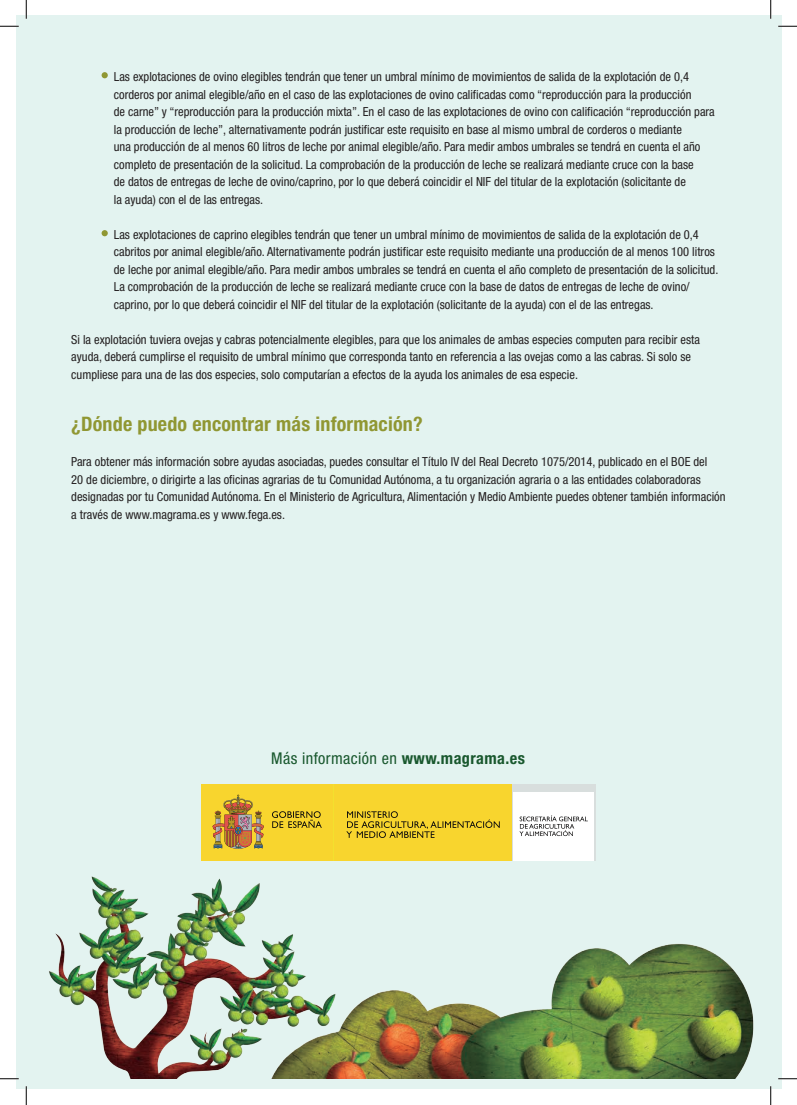
<style>
.page{position:relative;width:797px;height:1105px;background:#fff}
.page>*{position:absolute;margin:0;border:0;box-sizing:border-box;transform-origin:0 0}
.RESPUESTA{font:700 condensed 20px "Helvetica Neue";letter-spacing:.01em;color:#909733}
.BODY{font:condensed 16.25px "Helvetica Neue";letter-spacing:.025em;color:#19582e}
.RESPUESTA-2{font:condensed 12.5px/17.5px "Helvetica Neue";color:#231f20}
.s1{font-weight:700}
</style>
<div class="page">
<div style="left:16px;top:16px;width:765px;height:1073px;background:#e3f3f0"></div>
<svg style="left:102px;top:72px;width:6px;height:6px"></svg>
<svg style="left:102px;top:230px;width:6px;height:6px"></svg>
<img style="left:49px;top:850px;width:705px;height:229px">
<div style="left:330px;top:785px;width:6px;height:76px;background:#f3e02e"></div>
<div style="left:334px;top:785px;width:178px;height:76px;background:#f8d52e"></div>
<svg style="left:346px;top:811px;width:154px;height:27px"></svg>
<div style="left:201px;top:785px;width:131px;height:76px;background:#f8d52e"></div>
<svg style="left:212px;top:795px;width:52px;height:54px"></svg>
<svg style="left:272px;top:811px;width:50px;height:17px"></svg>
<div style="left:512px;top:785px;width:83px;height:76px;background:#d8dedd"></div>
<div style="left:513px;top:792px;width:81px;height:69px;background:#fff"></div>
<svg style="left:519px;top:815px;width:69px;height:21px"></svg>
<svg style="left:0;top:25px;width:19px;height:2px"></svg>
<svg style="left:778px;top:25px;width:19px;height:2px"></svg>
<svg style="left:0;top:1078px;width:19px;height:1px"></svg>
<svg style="left:778px;top:1078px;width:19px;height:1px"></svg>
<svg style="left:25px;top:0;width:2px;height:19px"></svg>
<svg style="left:25px;top:1086px;width:2px;height:19px"></svg>
<svg style="left:770px;top:0;width:1px;height:19px"></svg>
<svg style="left:770px;top:1086px;width:1px;height:19px"></svg>
<p class="RESPUESTA-2" style="left:114px;top:68px;width:602px">Las explotaciones de ovino elegibles tendrán que tener un umbral mínimo de movimientos de salida de la explotación de 0,4 corderos por animal elegible/año en el caso de las explotaciones de ovino calificadas como “reproducción para la producción<br>de carne” y “reproducción para la producción mixta”. En el caso de las explotaciones de ovino con calificación “reproducción para la producción de leche”, alternativamente podrán justificar este requisito en base al mismo umbral de corderos o mediante<br>una producción de al menos 60 litros de leche por animal elegible/año. Para medir ambos umbrales se tendrá en cuenta el año completo de presentación de la solicitud. La comprobación de la producción de leche se realizará mediante cruce con la base<br>de datos de entregas de leche de ovino/caprino, por lo que deberá coincidir el NIF del titular de la explotación (solicitante de<br>la ayuda) con el de las entregas.</p>
<p class="RESPUESTA-2" style="left:114px;top:225px;width:606px">Las explotaciones de caprino elegibles tendrán que tener un umbral mínimo de movimientos de salida de la explotación de 0,4 cabritos por animal elegible/año. Alternativamente podrán justificar este requisito mediante una producción de al menos 100 litros de leche por animal elegible/año. Para medir ambos umbrales se tendrá en cuenta el año completo de presentación de la solicitud.<br>La comprobación de la producción de leche se realizará mediante cruce con la base de datos de entregas de leche de ovino/ caprino, por lo que deberá coincidir el NIF del titular de la explotación (solicitante de la ayuda) con el de las entregas.</p>
<p class="RESPUESTA-2" style="left:71px;top:330px;width:630px">Si la explotación tuviera ovejas y cabras potencialmente elegibles, para que los animales de ambas especies computen para recibir esta ayuda, deberá cumplirse el requisito de umbral mínimo que corresponda tanto en referencia a las ovejas como a las cabras. Si solo se cumpliese para una de las dos especies, solo computarían a efectos de la ayuda los animales de esa especie.</p>
<p class="RESPUESTA" style="left:71px;top:412px;width:353px">¿Dónde puedo encontrar más información?</p>
<p class="RESPUESTA-2" style="left:71px;top:453px;width:656px">Para obtener más información sobre ayudas asociadas, puedes consultar el Título IV del Real Decreto 1075/2014, publicado en el BOE del<br>20 de diciembre, o dirigirte a las oficinas agrarias de tu Comunidad Autónoma, a tu organización agraria o a las entidades colaboradoras designadas por tu Comunidad Autónoma. En el Ministerio de Agricultura, Alimentación y Medio Ambiente puedes obtener también información a través de www.magrama.es y www.fega.es.</p>
<p class="BODY" style="left:271px;top:749px;width:255px">Más información en <span class="s1">www.magrama.es</span></p>
</div>
